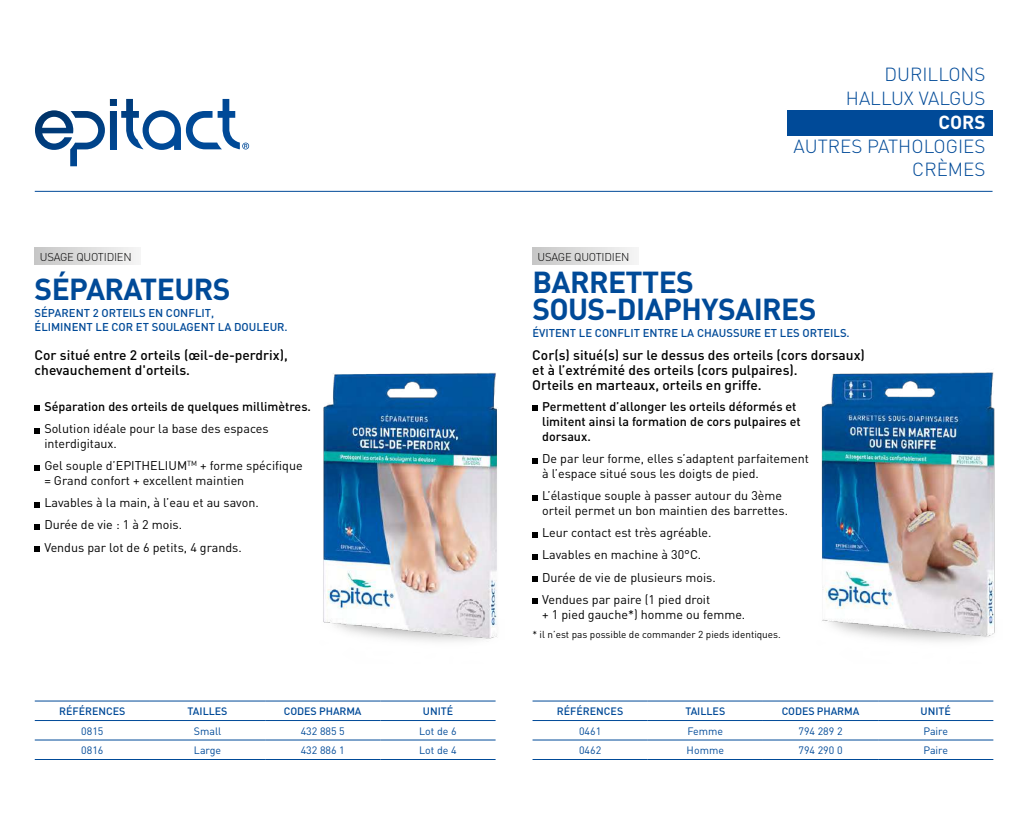
<style>
.page{position:relative;width:1028px;height:815px;background:#fff}
.page>*{position:absolute;margin:0;border:0;box-sizing:border-box;transform-origin:0 0}
.t1{font:700 30px/27.5px "DIN";letter-spacing:-.02em;color:#004a98}
.t2{font:300 18.75px/23.8px "DIN";color:#004a98;text-align:right}
.t3{font:700 18.75px "DIN";color:#fff}
.t4{font:500 13.75px/15px "DIN";color:#000}
.t5{font:12.5px/22.1px "DIN";color:#000}
.t6{font:500 12.5px/15px "DIN";color:#000}
.t7{font:500 11.25px/13.8px "DIN";color:#004a98}
.t8{font:300 11.25px "DIN";letter-spacing:-.02em;color:#000}
.t9{font:10.62px "DIN";color:#004a98}
.t10{font:500 10.62px "DIN";color:#004a98}
.t11{font:10px "DIN";color:#000}
</style>
<div class="page">
<hr style="left:35px;top:191px;width:957px;height:1px;background:#004a98">
<hr style="left:35px;top:701px;width:115px;height:1px;background:#004a98">
<hr style="left:150px;top:701px;width:115px;height:1px;background:#004a98">
<hr style="left:265px;top:701px;width:115px;height:1px;background:#004a98">
<hr style="left:380px;top:701px;width:115px;height:1px;background:#004a98">
<hr style="left:35px;top:720px;width:115px;height:1px;background:#004a98">
<hr style="left:150px;top:720px;width:115px;height:1px;background:#004a98">
<hr style="left:265px;top:720px;width:115px;height:1px;background:#004a98">
<hr style="left:380px;top:720px;width:115px;height:1px;background:#004a98">
<hr style="left:35px;top:740px;width:115px;height:1px;background:#004a98">
<hr style="left:150px;top:740px;width:115px;height:1px;background:#004a98">
<hr style="left:265px;top:740px;width:115px;height:1px;background:#004a98">
<hr style="left:380px;top:740px;width:115px;height:1px;background:#004a98">
<hr style="left:35px;top:759px;width:115px;height:1px;background:#004a98">
<hr style="left:150px;top:759px;width:115px;height:1px;background:#004a98">
<hr style="left:265px;top:759px;width:115px;height:1px;background:#004a98">
<hr style="left:380px;top:759px;width:115px;height:1px;background:#004a98">
<hr style="left:532px;top:701px;width:115px;height:1px;background:#004a98">
<hr style="left:647px;top:701px;width:116px;height:1px;background:#004a98">
<hr style="left:763px;top:701px;width:115px;height:1px;background:#004a98">
<hr style="left:878px;top:701px;width:115px;height:1px;background:#004a98">
<hr style="left:532px;top:720px;width:115px;height:1px;background:#004a98">
<hr style="left:647px;top:720px;width:116px;height:1px;background:#004a98">
<hr style="left:763px;top:720px;width:115px;height:1px;background:#004a98">
<hr style="left:878px;top:720px;width:115px;height:1px;background:#004a98">
<hr style="left:532px;top:740px;width:115px;height:1px;background:#004a98">
<hr style="left:647px;top:740px;width:116px;height:1px;background:#004a98">
<hr style="left:763px;top:740px;width:115px;height:1px;background:#004a98">
<hr style="left:878px;top:740px;width:115px;height:1px;background:#004a98">
<hr style="left:532px;top:759px;width:115px;height:1px;background:#004a98">
<hr style="left:647px;top:759px;width:116px;height:1px;background:#004a98">
<hr style="left:763px;top:759px;width:115px;height:1px;background:#004a98">
<hr style="left:878px;top:759px;width:115px;height:1px;background:#004a98">
<svg style="left:35px;top:406px;width:5px;height:5px"></svg>
<svg style="left:35px;top:428px;width:5px;height:5px"></svg>
<svg style="left:35px;top:465px;width:5px;height:5px"></svg>
<svg style="left:35px;top:502px;width:5px;height:5px"></svg>
<svg style="left:35px;top:524px;width:5px;height:5px"></svg>
<svg style="left:35px;top:546px;width:5px;height:5px"></svg>
<svg style="left:532px;top:406px;width:5px;height:5px"></svg>
<svg style="left:532px;top:458px;width:5px;height:5px"></svg>
<svg style="left:532px;top:495px;width:5px;height:5px"></svg>
<svg style="left:532px;top:532px;width:5px;height:5px"></svg>
<svg style="left:532px;top:554px;width:5px;height:5px"></svg>
<svg style="left:532px;top:576px;width:5px;height:5px"></svg>
<svg style="left:532px;top:598px;width:5px;height:6px"></svg>
<div style="left:35px;top:247px;width:106px;height:18px;background:linear-gradient(to right,#c7c7c7,#f5f5f5)"></div>
<div style="left:532px;top:247px;width:106px;height:18px;background:linear-gradient(to right,#c7c6c6,#f5f5f5)"></div>
<img style="left:323px;top:372px;width:174px;height:269px">
<img style="left:821px;top:372px;width:174px;height:268px">
<div style="left:787px;top:110px;width:205px;height:25px;background:#004a98"></div>
<svg style="left:35px;top:99px;width:214px;height:67px"></svg>
<p class="t8" style="left:40px;top:250px;width:93px">USAGE QUOTIDIEN</p>
<p class="t8" style="left:537px;top:250px;width:93px">USAGE QUOTIDIEN</p>
<h2 class="t2" style="left:846px;top:63px;width:141px">DURILLONS<br>HALLUX VALGUS</h2>
<h2 class="t3" style="left:938px;top:110px;width:49px">CORS</h2>
<h2 class="t2" style="left:793px;top:134px;width:193px">AUTRES PATHOLOGIES<br>CRÈMES</h2>
<h1 class="t1" style="left:35px;top:274px;width:197px">SÉPARATEURS</h1>
<p class="t7" style="left:35px;top:305px;width:255px">SÉPARENT 2 ORTEILS EN CONFLIT,<br>ÉLIMINENT LE COR ET SOULAGENT LA DOULEUR.</p>
<h1 class="t1" style="left:532px;top:267px;width:286px">BARRETTES<br>SOUS-DIAPHYSAIRES</h1>
<p class="t7" style="left:532px;top:326px;width:319px">ÉVITENT LE CONFLIT ENTRE LA CHAUSSURE ET LES ORTEILS.</p>
<p class="t4" style="left:35px;top:347px;width:255px">Cor situé entre 2 orteils (œil-de-perdrix), chevauchement d'orteils.</p>
<p class="t4" style="left:532px;top:347px;width:334px">Cor(s) situé(s) sur le dessus des orteils (cors dorsaux) et à l’extrémité des orteils (cors pulpaires).<br>Orteils en marteaux, orteils en griffe.</p>
<p class="t6" style="left:44px;top:399px;width:268px">Séparation des orteils de quelques millimètres.</p>
<p class="t5" style="left:44px;top:421px;width:226px;line-height:15px">Solution idéale pour la base des espaces interdigitaux.</p>
<p class="t5" style="left:44px;top:458px;width:260px;line-height:15px">Gel souple d’EPITHELIUM<sup>TM</sup> + forme spécifique = Grand confort + excellent maintien</p>
<p class="t5" style="left:44px;top:492px;width:216px">Lavables à la main, à l’eau et au savon.<br>Durée de vie : 1 à 2 mois.<br>Vendus par lot de 6 petits, 4 grands.</p>
<p class="t10" style="left:59px;top:705px;width:68px">RÉFÉRENCES</p>
<p class="t10" style="left:188px;top:705px;width:41px">TAILLES</p>
<p class="t10" style="left:284px;top:705px;width:79px">CODES PHARMA</p>
<p class="t10" style="left:423px;top:705px;width:32px">UNITÉ</p>
<p class="t9" style="left:81px;top:724px;width:24px">0815</p>
<p class="t9" style="left:194px;top:724px;width:29px">Small</p>
<p class="t9" style="left:301px;top:724px;width:46px">432 885 5</p>
<p class="t9" style="left:419px;top:724px;width:39px">Lot de 6</p>
<p class="t9" style="left:81px;top:744px;width:24px">0816</p>
<p class="t9" style="left:194px;top:744px;width:29px">Large</p>
<p class="t9" style="left:301px;top:744px;width:46px">432 886 1</p>
<p class="t9" style="left:419px;top:744px;width:39px">Lot de 4</p>
<p class="t6" style="left:542px;top:399px;width:260px">Permettent d’allonger les orteils déformés et limitent ainsi la formation de cors pulpaires et dorsaux.</p>
<p class="t5" style="left:542px;top:451px;width:268px;line-height:15px">De par leur forme, elles s’adaptent parfaitement à l’espace situé sous les doigts de pied.</p>
<p class="t5" style="left:542px;top:488px;width:247px;line-height:15px">L’élastique souple à passer autour du 3ème orteil permet un bon maintien des barrettes.</p>
<p class="t5" style="left:542px;top:522px;width:175px">Leur contact est très agréable.<br>Lavables en machine à 30°C.<br>Durée de vie de plusieurs mois.<br>Vendues par paire (1 pied droit</p>
<p class="t5" style="left:542px;top:603px;width:205px">+ 1 pied gauche*) homme ou femme.</p>
<p class="t11" style="left:532px;top:628px;width:250px">* il n’est pas possible de commander 2 pieds identiques.</p>
<p class="t10" style="left:557px;top:705px;width:68px">RÉFÉRENCES</p>
<p class="t10" style="left:685px;top:705px;width:41px">TAILLES</p>
<p class="t10" style="left:781px;top:705px;width:79px">CODES PHARMA</p>
<p class="t10" style="left:920px;top:705px;width:32px">UNITÉ</p>
<p class="t9" style="left:579px;top:724px;width:24px">0461</p>
<p class="t9" style="left:687px;top:724px;width:37px">Femme</p>
<p class="t9" style="left:798px;top:724px;width:46px">794 289 2</p>
<p class="t9" style="left:923px;top:724px;width:26px">Paire</p>
<p class="t9" style="left:579px;top:744px;width:24px">0462</p>
<p class="t9" style="left:686px;top:744px;width:39px">Homme</p>
<p class="t9" style="left:798px;top:744px;width:46px">794 290 0</p>
<p class="t9" style="left:923px;top:744px;width:26px">Paire</p>
</div>
